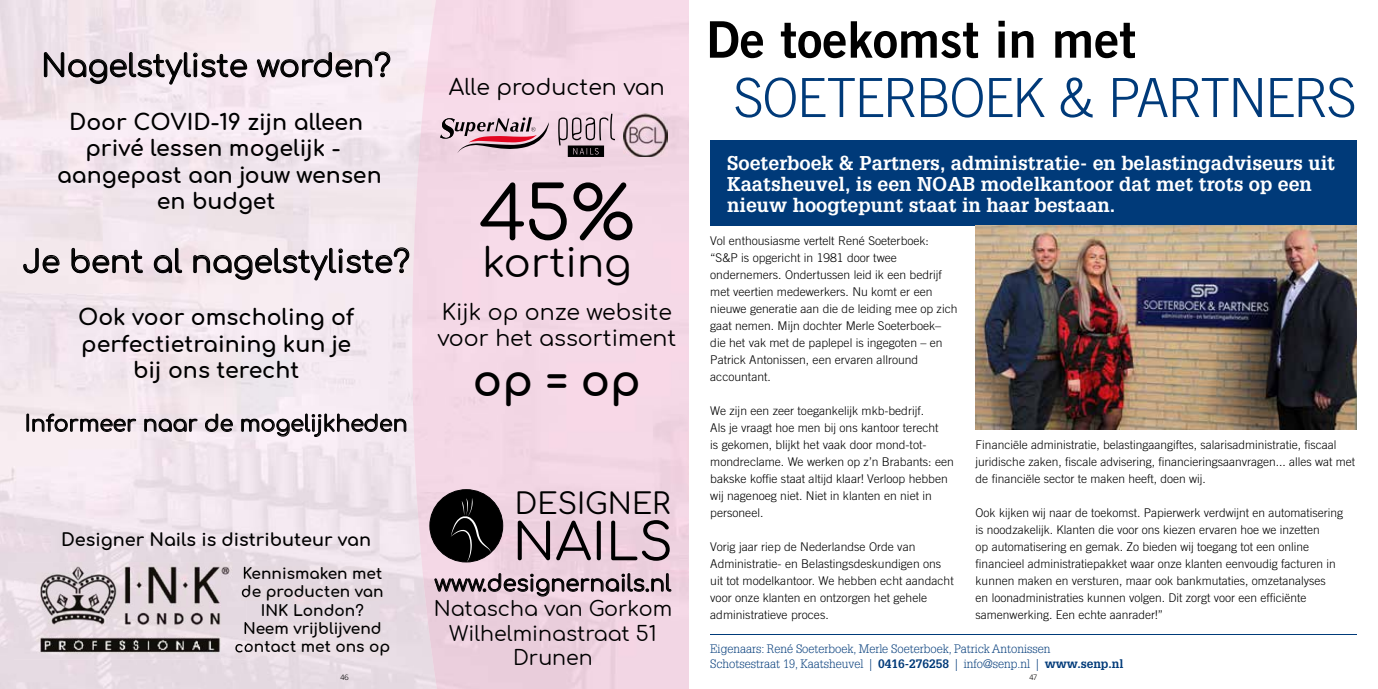
<style>
.page{position:relative;width:1378px;height:689px;background:#fff}
.page>*{position:absolute;margin:0;border:0;box-sizing:border-box;transform-origin:0 0}
.t1{font:74.1px "Comfortaa";color:#000}
.t2{font:300 54px "Trade Gothic LT Std";letter-spacing:-.035em;color:#003a79}
.t3{font:50.7px "Comfortaa";color:#000}
.t4{font:50.4px "Trade Gothic LT Std Bd 2";color:#000}
.t5{font:700 43.5px "Comfortaa";color:#000}
.t6{font:40.05px "Comfortaa";color:#000}
.t7{font:30.9px "Comfortaa";color:#000}
.t8{font:29.1px "Comfortaa";color:#000}
.t9{font:22.5px "Comfortaa";color:#000}
.t10{font:700 22.05px/26.4px "Comfortaa";color:#000;text-align:center}
.t11{font:22.05px/26.4px "Comfortaa";color:#000}
.t12{font:20.55px/24.8px "Comfortaa";color:#000;text-align:center}
.t13{font:700 19.5px/21px "Glypha LT Std";color:#fff}
.t14{font:700 17.7px "Comfortaa";color:#000}
.t15{font:700 15.3px/18.5px "Comfortaa";color:#000;text-align:center}
.t16{font:300 12px/17px "Trade Gothic LT Std";color:#000}
.t17{font:300 12px/14.4px "Glypha LT Std";color:#003a79}
.t18{font:300 7.5px "Trade Gothic LT Std";color:#000}
.s1{font-weight:700}
</style>
<div class="page">
<div style="left:710px;top:140px;width:646px;height:85px;background:#003a79"></div>
<img style="left:975px;top:225px;width:381px;height:204px">
<hr style="left:710px;top:634px;width:646px;height:1px;background:#003a79">
<img style="left:246px;top:567px;width:136px;height:12px">
<div style="left:246px;top:585px;width:136px;height:16px;background:#e4d8df"></div>
<div style="left:246px;top:622px;width:134px;height:15px;background:#e6dae0"></div>
<div style="left:246px;top:641px;width:143px;height:15px;background:#ebdfe5"></div>
<img style="left:412px;top:0;width:277px;height:689px">
<svg style="left:440px;top:117px;width:109px;height:36px;background:#c29da9"></svg>
<svg style="left:558px;top:114px;width:57px;height:43px;background:#ab97a1"></svg>
<img style="left:623px;top:114px;width:44px;height:43px">
<svg style="left:43px;top:51px;width:205px;height:34px;background:#c5bbc1"></svg>
<svg style="left:256px;top:51px;width:135px;height:34px;background:#cdc3ca"></svg>
<svg style="left:22px;top:247px;width:38px;height:27px"></svg>
<svg style="left:71px;top:247px;width:73px;height:34px;background:#cbc0c5"></svg>
<svg style="left:153px;top:247px;width:30px;height:27px"></svg>
<svg style="left:192px;top:247px;width:218px;height:34px;background:#c9c0c5"></svg>
<svg style="left:26px;top:413px;width:110px;height:19px;background:#b4acaf"></svg>
<svg style="left:144px;top:418px;width:54px;height:14px"></svg>
<svg style="left:205px;top:413px;width:28px;height:23px"></svg>
<svg style="left:241px;top:413px;width:166px;height:24px"></svg>
<img style="left:14px;top:562px;width:232px;height:97px">
<svg style="left:244px;top:567px;width:2px;height:12px"></svg>
<img style="left:242px;top:585px;width:4px;height:16px">
<svg style="left:244px;top:622px;width:2px;height:15px"></svg>
<img style="left:235px;top:641px;width:11px;height:15px">
<div style="left:430px;top:490px;width:73px;height:72px;background:#000;border-radius:50%"></div>
<svg style="left:451px;top:498px;width:40px;height:64px"></svg>
<svg style="left:434px;top:573px;width:237px;height:23px;background:#b9a3ae"></svg>
<h3 class="t7" style="left:41px;top:38px;width:351px">Nagelstyliste worden?</h3>
<h3 class="t10" style="left:57px;top:105px;width:326px">Door COVID-19 zijn alleen privé lessen mogelijk - aangepast aan jouw wensen en budget</h3>
<h3 class="t7" style="left:22px;top:233px;width:389px">Je bent al nagelstyliste?</h3>
<h3 class="t10" style="left:78px;top:301px;width:278px">Ook voor omscholing of perfectietraining kun je bij ons terecht</h3>
<h3 class="t11" style="left:25px;top:407px;width:384px">Informeer naar de mogelijkheden</h3>
<h3 class="t14" style="left:61px;top:523px;width:312px">Designer Nails is distributeur van</h3>
<p class="t15" style="left:234px;top:562px;width:157px">Kennismaken met de producten van<br>INK London?<br>Neem vrijblijvend contact met ons op</p>
<h3 class="t11" style="left:449px;top:71px;width:217px">Alle producten van</h3>
<h1 class="t1" style="left:479px;top:147px;width:157px">45%</h1>
<h3 class="t6" style="left:482px;top:227px;width:150px">korting</h3>
<h3 class="t11" style="left:437px;top:295px;width:240px">Kijk op onze website voor het assortiment</h3>
<h3 class="t5" style="left:473px;top:340px;width:169px">op = op</h3>
<h3 class="t8" style="left:515px;top:477px;width:157px">DESIGNER</h3>
<h3 class="t3" style="left:512px;top:496px;width:162px">NAILS</h3>
<h3 class="t9" style="left:434px;top:563px;width:238px">www.designernails.nl</h3>
<h3 class="t12" style="left:434px;top:593px;width:240px">Natascha van Gorkom<br>Wilhelminastraat 51<br>Drunen</h3>
<h3 class="t4" style="left:706px;top:8px;width:432px">De toekomst in met</h3>
<h2 class="t2" style="left:734px;top:66px;width:624px">SOETERBOEK &amp; PARTNERS</h2>
<h3 class="t13" style="left:727px;top:152px;width:609px">Soeterboek &amp; Partners, administratie- en belastingadviseurs uit<br>Kaatsheuvel, is een NOAB modelkantoor dat met trots op een nieuw hoogtepunt staat in haar bestaan.</h3>
<p class="t16" style="left:710px;top:232px;width:249px">Vol enthousiasme vertelt René Soeterboek: “S&amp;P is opgericht in 1981 door twee ondernemers. Ondertussen leid ik een bedrijf met veertien medewerkers. Nu komt er een nieuwe generatie aan die de leiding mee op zich gaat nemen. Mijn dochter Merle Soeterboek– die het vak met de paplepel is ingegoten – en Patrick Antonissen, een ervaren allround accountant.</p>
<p class="t16" style="left:710px;top:402px;width:245px">We zijn een zeer toegankelijk mkb-bedrijf.<br>Als je vraagt hoe men bij ons kantoor terecht<br>is gekomen, blijkt het vaak door mond-tot&shy;mondreclame. We werken op z’n Brabants: een bakske koffie staat altijd klaar! Verloop hebben wij nagenoeg niet. Niet in klanten en niet in personeel.</p>
<p class="t16" style="left:710px;top:538px;width:245px">Vorig jaar riep de Nederlandse Orde van Administratie- en Belastingsdeskundigen ons uit tot modelkantoor. We hebben echt aandacht voor onze klanten en ontzorgen het gehele administratieve proces.</p>
<p class="t16" style="left:975px;top:436px;width:381px">Financiële administratie, belastingaangiftes, salarisadministratie, fiscaal juridische zaken, fiscale advisering, financieringsaanvragen... alles wat met de financiële sector te maken heeft, doen wij.</p>
<p class="t16" style="left:975px;top:504px;width:369px">Ook kijken wij naar de toekomst. Papierwerk verdwijnt en automatisering is noodzakelijk. Klanten die voor ons kiezen ervaren hoe we inzetten<br>op automatisering en gemak. Zo bieden wij toegang tot een online financieel administratiepakket waar onze klanten eenvoudig facturen in kunnen maken en versturen, maar ook bankmutaties, omzetanalyses<br>en loonadministraties kunnen volgen. Dit zorgt voor een efficiënte samenwerking. Een echte aanrader!”</p>
<p class="t17" style="left:710px;top:642px;width:415px">Eigenaars: René Soeterboek, Merle Soeterboek, Patrick Antonissen<br>Schotsestraat 19, Kaatsheuvel | <span class="s1">0416-276258</span> | info@senp.nl | <span class="s1">www.senp.nl</span></p>
<p class="t18" style="left:340px;top:672px;width:10px">46</p>
<p class="t18" style="left:1029px;top:672px;width:9px">47</p>
</div>
